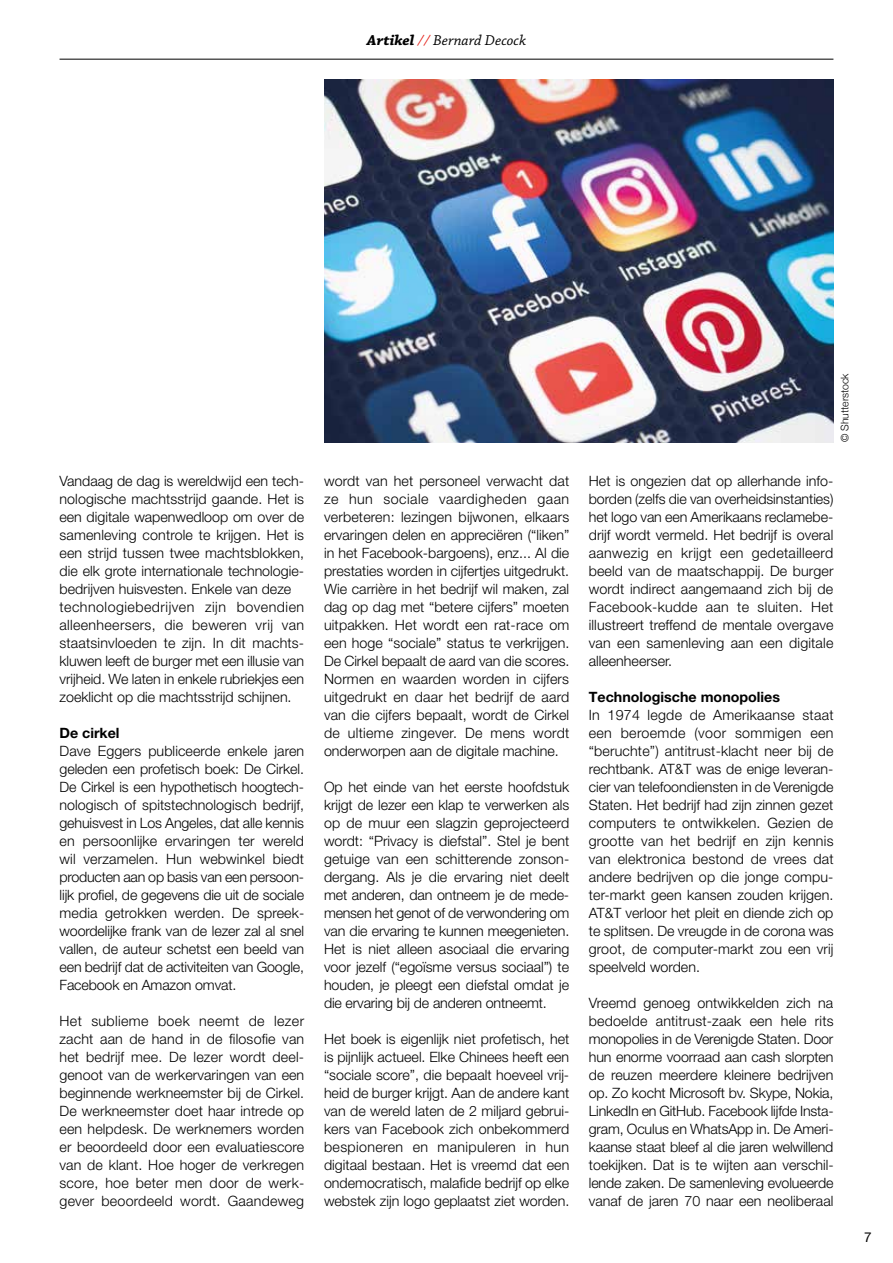
<style>
.page{position:relative;width:893px;height:1263px;background:#fff}
.page>*{position:absolute;margin:0;border:0;box-sizing:border-box;transform-origin:0 0}
.t1{font:15px "Chaparral Pro It Capt";color:#000}
.t2{font:300 14.25px/18px "Helvetica Neue LT Pro";color:#000;text-align:justify}
.t3{font:700 14.25px "Helvetica Neue LT Pro";color:#000}
.t4{font:13.5px "Helvetica Neue";color:#000}
.t5{font:300 10.5px "Helvetica Neue";color:#000}
.s1{font-family:"Chaparral Pro Bold It Capt"}
.s2{color:#e5231b}
</style>
<div class="page">
<hr style="left:60px;top:59px;width:773px;height:1px;background:#000">
<img style="left:324px;top:79px;width:509px;height:363px">
<p class="t1" style="left:367px;top:32px;width:161px"><span class="s1">Artikel</span> <span class="s2">//</span> Bernard Decock</p>
<p class="t2" style="left:60px;top:472px;width:246px;text-align:left">Vandaag de dag is wereldwijd een tech&shy;nologische machtsstrijd gaande. Het is een digitale wapenwedloop om over de samenleving controle te krijgen. Het is een strijd tussen twee machtsblokken, die elk grote internationale technologie&shy;bedrijven huisvesten. Enkele van deze technologiebedrijven zijn bovendien alleenheersers, die beweren vrij van staatsinvloeden te zijn. In dit machts&shy;kluwen leeft de burger met een illusie van vrijheid. We laten in enkele rubriekjes een zoeklicht op die machtsstrijd schijnen.</p>
<p class="t3" style="left:60px;top:724px;width:62px">De cirkel</p>
<p class="t2" style="left:60px;top:742px;width:246px">Dave Eggers publiceerde enkele jaren geleden een profetisch boek: De Cirkel.<br>De Cirkel is een hypothetisch hoogtech&shy;nologisch of spitstechnologisch bedrijf, gehuisvest in Los Angeles, dat alle kennis en persoonlijke ervaringen ter wereld wil verzamelen. Hun webwinkel biedt producten aan op basis van een persoon&shy;lijk profiel, de gegevens die uit de sociale media getrokken werden. De spreek&shy;woordelijke frank van de lezer zal al snel vallen, de auteur schetst een beeld van een bedrijf dat de activiteiten van Google, Facebook en Amazon omvat.</p>
<p class="t2" style="left:60px;top:1012px;width:246px">Het sublieme boek neemt de lezer zacht aan de hand in de filosofie van het bedrijf mee. De lezer wordt deel&shy;genoot van de werkervaringen van een beginnende werkneemster bij de Cirkel.<br>De werkneemster doet haar intrede op een helpdesk. De werknemers worden er beoordeeld door een evaluatiescore van de klant. Hoe hoger de verkregen score, hoe beter men door de werk&shy;gever beoordeeld wordt. Gaandeweg</p>
<p class="t2" style="left:324px;top:472px;width:247px">wordt van het personeel verwacht dat ze hun sociale vaardigheden gaan verbeteren: lezingen bijwonen, elkaars ervaringen delen en appreciëren (“liken” in het Facebook-bargoens), enz... Al die prestaties worden in cijfertjes uitgedrukt.<br>Wie carrière in het bedrijf wil maken, zal dag op dag met “betere cijfers” moeten uitpakken. Het wordt een rat-race om een hoge “sociale” status te verkrijgen.<br>De Cirkel bepaalt de aard van die scores.<br>Normen en waarden worden in cijfers uitgedrukt en daar het bedrijf de aard van die cijfers bepaalt, wordt de Cirkel de ultieme zingever. De mens wordt onderworpen aan de digitale machine.</p>
<p class="t2" style="left:324px;top:778px;width:247px">Op het einde van het eerste hoofdstuk krijgt de lezer een klap te verwerken als op de muur een slagzin geprojecteerd wordt: “Privacy is diefstal”. Stel je bent getuige van een schitterende zonson&shy;dergang. Als je die ervaring niet deelt met anderen, dan ontneem je de mede&shy;mensen het genot of de verwondering om van die ervaring te kunnen meegenieten.<br>Het is niet alleen asociaal die ervaring voor jezelf (“egoïsme versus sociaal”) te houden, je pleegt een diefstal omdat je die ervaring bij de anderen ontneemt.</p>
<p class="t2" style="left:324px;top:1029px;width:247px">Het boek is eigenlijk niet profetisch, het is pijnlijk actueel. Elke Chinees heeft een “sociale score”, die bepaalt hoeveel vrij&shy;heid de burger krijgt. Aan de andere kant van de wereld laten de 2 miljard gebrui&shy;kers van Facebook zich onbekommerd bespioneren en manipuleren in hun digitaal bestaan. Het is vreemd dat een ondemocratisch, malafide bedrijf op elke webstek zijn logo geplaatst ziet worden.</p>
<p class="t5" style="left:836px;top:442px;width:70px;rotate:-90deg">© Shutterstock</p>
<p class="t2" style="left:589px;top:471px;width:246px">Het is ongezien dat op allerhande info&shy;borden (zelfs die van overheidsinstanties) het logo van een Amerikaans reclamebe&shy;drijf wordt vermeld. Het bedrijf is overal aanwezig en krijgt een gedetailleerd beeld van de maatschappij. De burger wordt indirect aangemaand zich bij de Facebook-kudde aan te sluiten. Het illustreert treffend de mentale overgave van een samenleving aan een digitale alleenheerser.</p>
<p class="t3" style="left:589px;top:688px;width:193px">Technologische monopolies</p>
<p class="t2" style="left:589px;top:705px;width:246px">In 1974 legde de Amerikaanse staat een beroemde (voor sommigen een “beruchte”) antitrust-klacht neer bij de rechtbank. AT&amp;T was de enige leveran&shy;cier van telefoondiensten in de Verenigde Staten. Het bedrijf had zijn zinnen gezet computers te ontwikkelen. Gezien de grootte van het bedrijf en zijn kennis van elektronica bestond de vrees dat andere bedrijven op die jonge compu&shy;ter-markt geen kansen zouden krijgen.<br>AT&amp;T verloor het pleit en diende zich op te splitsen. De vreugde in de corona was groot, de computer-markt zou een vrij speelveld worden.</p>
<p class="t2" style="left:589px;top:993px;width:246px">Vreemd genoeg ontwikkelden zich na bedoelde antitrust-zaak een hele rits monopolies in de Verenigde Staten. Door hun enorme voorraad aan cash slorpten de reuzen meerdere kleinere bedrijven op. Zo kocht Microsoft bv. Skype, Nokia, LinkedIn en GitHub. Facebook lijfde Insta&shy;gram, Oculus en WhatsApp in. De Ameri&shy;kaanse staat bleef al die jaren welwillend toekijken. Dat is te wijten aan verschil&shy;lende zaken. De samenleving evolueerde vanaf de jaren 70 naar een neoliberaal</p>
<p class="t4" style="left:864px;top:1227px;width:9px">7</p>
</div>
